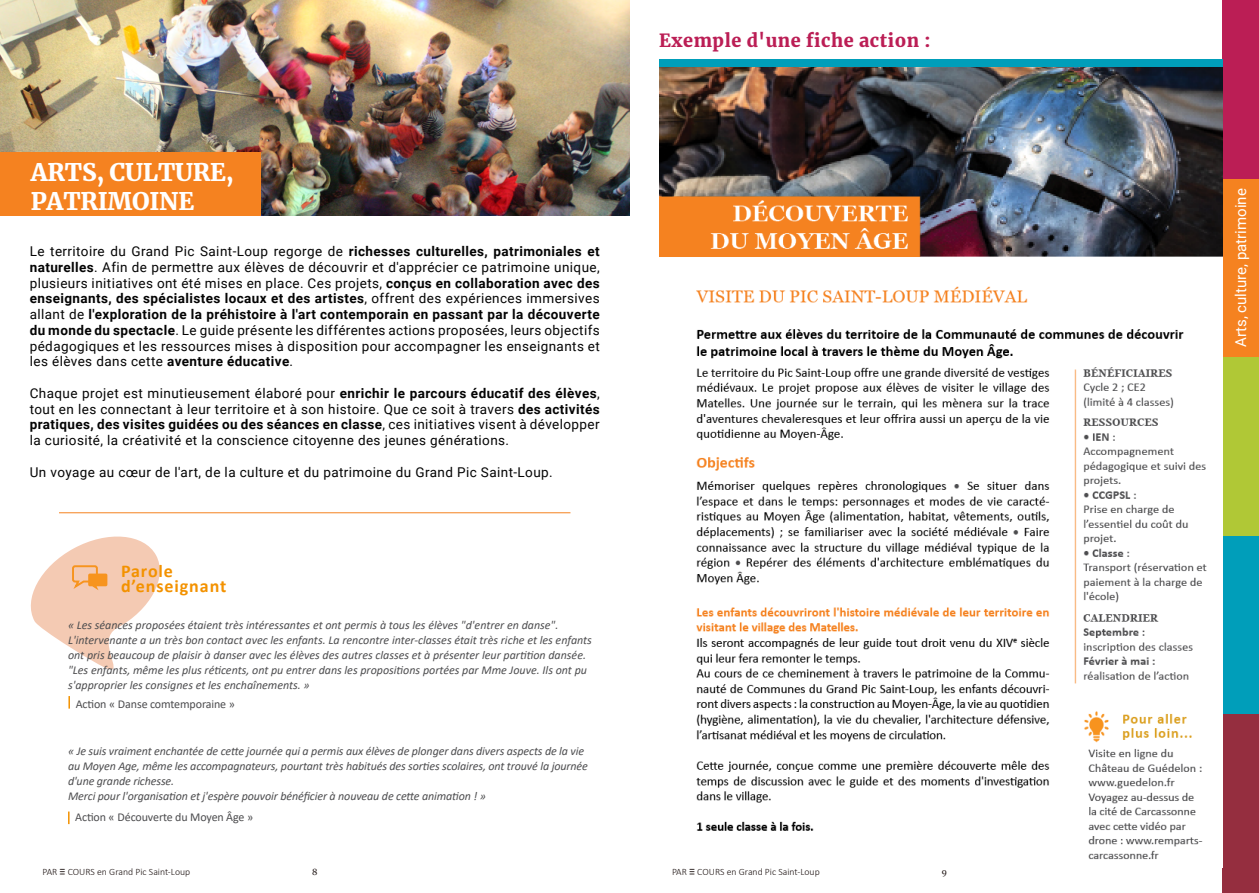
<style>
.page{position:relative;width:1259px;height:893px;background:#fff}
.page>*{position:absolute;margin:0;border:0;box-sizing:border-box;transform-origin:0 0}
.t1{font:900 24px/28.8px "Merriweather";letter-spacing:-.01em;color:#fff}
.t2{font:900 18px "Merriweather";letter-spacing:.03em;color:#bb1e55}
.t3{font:700 18px/15px "Calibri";letter-spacing:.05em;color:#f39200}
.t4{font:15px "Roboto";color:#fff}
.t5{font:13.5px/15.8px "Roboto";letter-spacing:.03em;color:#040404;text-align:justify}
.t6{font:italic 12px/15px "Calibri";color:#4d4d4f}
.t7{font:12px "Calibri";letter-spacing:-.01em;color:#4d4d4f}
.t8{font:300 9.75px "Calibri";color:#1f1514}
.t9{font:9px "Georgia";color:#1f1514}
.s1{font-weight:700}
.s2{font-weight:400;font-size:12px}
</style>
<div class="page">
<img style="left:0;top:0;width:629px;height:215px">
<div style="left:1222px;top:0;width:37px;height:180px;background:#bb1e55"></div>
<div style="left:1222px;top:180px;width:37px;height:178px;background:#f58220"></div>
<div style="left:1222px;top:536px;width:37px;height:178px;background:#009eba"></div>
<div style="left:1222px;top:714px;width:37px;height:179px;background:#952e3f"></div>
<div style="left:1222px;top:357px;width:37px;height:179px;background:#b0c836"></div>
<hr style="left:59px;top:512px;width:511px;height:1px;background:#f58220">
<div style="left:0;top:152px;width:261px;height:63px;background:#f58220"></div>
<div style="left:659px;top:60px;width:563px;height:7px;background:#009eba"></div>
<img style="left:659px;top:67px;width:563px;height:793px">
<svg style="left:30px;top:536px;width:130px;height:134px"></svg>
<svg style="left:68px;top:696px;width:2px;height:13px"></svg>
<svg style="left:68px;top:811px;width:2px;height:13px"></svg>
<h1 class="t1" style="left:31px;top:157px;width:204px">ARTS, CULTURE,<br>PATRIMOINE</h1>
<p class="t5" style="left:30px;top:243px;width:571px">Le territoire du Grand Pic Saint-Loup regorge de <span class="s1">richesses culturelles, patrimoniales et naturelles</span>. Afin de permettre aux élèves de découvrir et d'apprécier ce patrimoine unique, plusieurs initiatives ont été mises en place. Ces projets, <span class="s1">conçus en collaboration avec des enseignants, des spécialistes locaux et des artistes</span>, offrent des expériences immersives allant de <span class="s1">l'exploration de la préhistoire à l'art contemporain en passant par la découverte du monde du spectacle</span>. Le guide présente les différentes actions proposées, leurs objectifs pédagogiques et les ressources mises à disposition pour accompagner les enseignants et les élèves dans cette <span class="s1">aventure éducative</span>.</p>
<p class="t5" style="left:30px;top:385px;width:571px">Chaque projet est minutieusement élaboré pour <span class="s1">enrichir le parcours éducatif des élèves</span>, tout en les connectant à leur territoire et à son histoire. Que ce soit à travers <span class="s1">des activités pratiques, des visites guidées ou des séances en classe</span>, ces initiatives visent à développer la curiosité, la créativité et la conscience citoyenne des jeunes générations.</p>
<p class="t5" style="left:30px;top:464px;width:524px">Un voyage au cœur de l'art, de la culture et du patrimoine du Grand Pic Saint-Loup.</p>
<h2 class="t3" style="left:121px;top:563px;width:107px">Parole d’enseignant</h2>
<p class="t6" style="left:68px;top:617px;width:525px">« Les séances proposées étaient très intéressantes et ont permis à tous les élèves "d'entrer en danse".<br>L'intervenante a un très bon contact avec les enfants. La rencontre inter-classes était très riche et les enfants ont pris beaucoup de plaisir à danser avec les élèves des autres classes et à présenter leur partition dansée. "Les enfants, même les plus réticents, ont pu entrer dans les propositions portées par Mme Jouve. Ils ont pu s'approprier les consignes et les enchaînements. »</p>
<p class="t7" style="left:76px;top:695px;width:161px">Action « Danse comtemporaine »</p>
<p class="t6" style="left:68px;top:743px;width:521px">« Je suis vraiment enchantée de cette journée qui a permis aux élèves de plonger dans divers aspects de la vie au Moyen Age, même les accompagnateurs, pourtant très habitués des sorties scolaires, ont trouvé la journée d'une grande richesse.<br>Merci pour l'organisation et j'espère pouvoir bénéficier à nouveau de cette animation ! »</p>
<p class="t7" style="left:75px;top:809px;width:179px">Action « Découverte du Moyen Âge »</p>
<h2 class="t2" style="left:659px;top:28px;width:273px">Exemple d'une fiche action :</h2>
<p class="t8" style="left:43px;top:866px;width:149px">PAR <span class="s2">≡</span> COURS en Grand Pic Saint-Loup</p>
<p class="t9" style="left:312px;top:867px;width:7px">8</p>
<p class="t8" style="left:672px;top:866px;width:149px">PAR <span class="s2">≡</span> COURS en Grand Pic Saint-Loup</p>
<p class="t9" style="left:941px;top:867px;width:7px">9</p>
<p class="t4" style="left:1230px;top:347px;width:160px;rotate:-90deg">Arts, culture, patrimoine</p>
</div>
